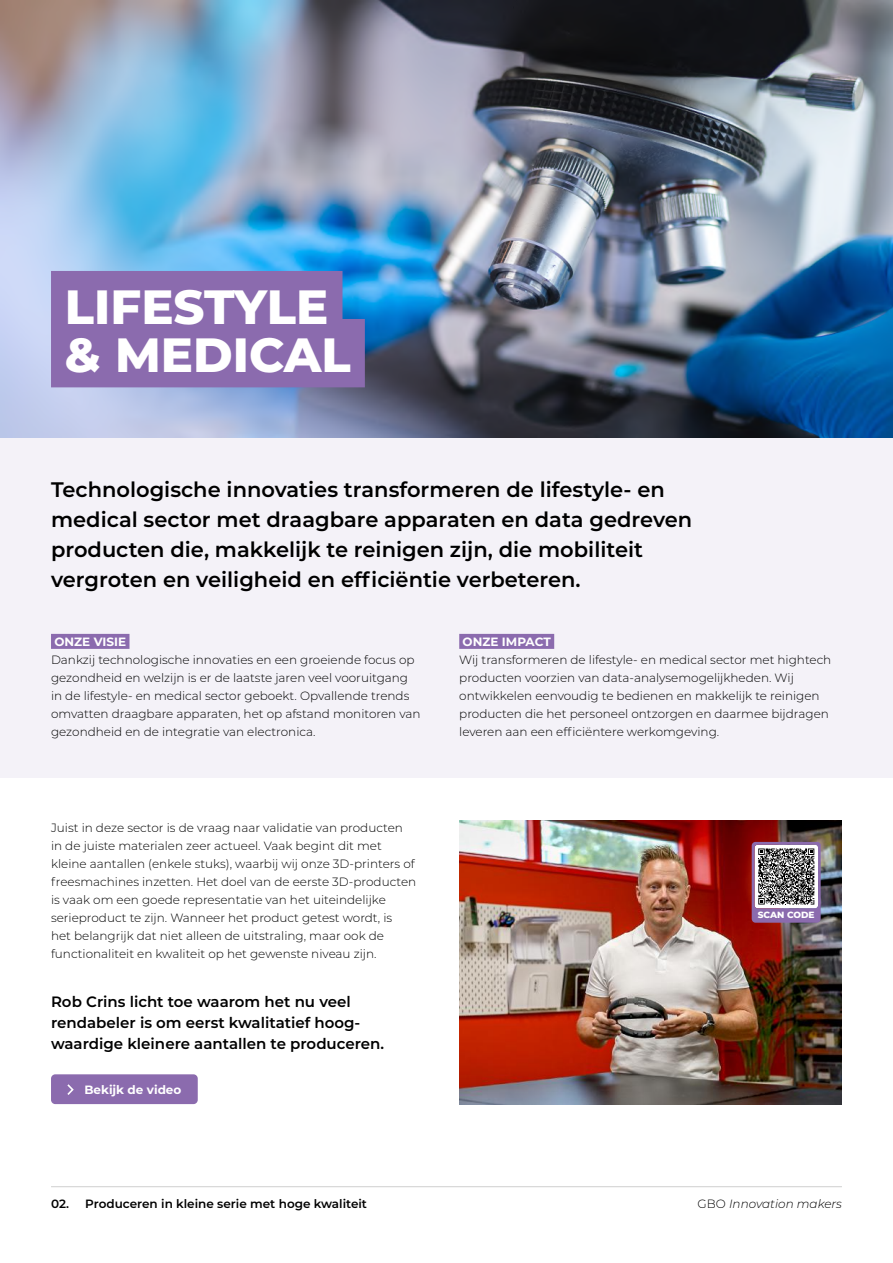
<style>
.page{position:relative;width:893px;height:1263px;background:#fff}
.page>*{position:absolute;margin:0;border:0;box-sizing:border-box;transform-origin:0 0}
.t1{font:800 48px/48px "Montserrat";color:#fff}
.t2{font:600 21px/30px "Montserrat";color:#000}
.t3{font:600 15px/21px "Montserrat";color:#000}
.t4{font:300 12px/18px "Montserrat";color:#000}
.t5{font:600 12px "Montserrat";color:#000}
.t6{font:700 12px "Montserrat";color:#fff}
.t7{font:italic 300 12px "Montserrat";color:#000}
.t8{font:800 9px "Montserrat";color:#fff}
.s1{font-style:normal}
</style>
<div class="page">
<img style="left:0;top:0;width:893px;height:439px">
<div style="left:0;top:439px;width:893px;height:339px;background:#f4f2f8"></div>
<div style="left:51px;top:634px;width:78px;height:15px;background:#8b6bae"></div>
<div style="left:459px;top:634px;width:95px;height:15px;background:#8b6bae"></div>
<div style="left:51px;top:1074px;width:147px;height:30px;background:#8b6bae;border-radius:4px"></div>
<img style="left:459px;top:821px;width:383px;height:283px">
<div style="left:51px;top:271px;width:291px;height:68px;background:#8b6bae"></div>
<div style="left:51px;top:319px;width:314px;height:68px;background:#8b6bae"></div>
<svg style="left:67px;top:1084px;width:7px;height:11px"></svg>
<svg style="left:752px;top:842px;width:69px;height:81px"></svg>
<hr style="left:51px;top:1186px;width:791px;height:1px;background:#cfd0d0">
<h1 class="t1" style="left:65px;top:281px;width:287px">LIFESTYLE &amp; MEDICAL</h1>
<h2 class="t2" style="left:51px;top:473px;width:643px">Technologische innovaties transformeren de lifestyle- en medical sector met draagbare apparaten en data gedreven producten die, makkelijk te reinigen zijn, die mobiliteit vergroten en veiligheid en efficiëntie verbeteren.</h2>
<p class="t6" style="left:54px;top:633px;width:73px">ONZE VISIE</p>
<p class="t4" style="left:51px;top:650px;width:371px">Dankzij technologische innovaties en een groeiende focus op gezondheid en welzijn is er de laatste jaren veel vooruitgang in de lifestyle- en medical sector geboekt. Opvallende trends omvatten draagbare apparaten, het op afstand monitoren van gezondheid en de integratie van electronica.</p>
<p class="t4" style="left:51px;top:819px;width:367px">Juist in deze sector is de vraag naar validatie van producten in de juiste materialen zeer actueel. Vaak begint dit met kleine aantallen (enkele stuks), waarbij wij onze 3D-printers of freesmachines inzetten. Het doel van de eerste 3D-producten is vaak om een goede representatie van het uiteindelijke serieproduct te zijn. Wanneer het product getest wordt, is<br>het belangrijk dat niet alleen de uitstraling, maar ook de functionaliteit en kwaliteit op het gewenste niveau zijn.</p>
<p class="t3" style="left:51px;top:990px;width:335px">Rob Crins licht toe waarom het nu veel rendabeler is om eerst kwalitatief hoog&shy;waardige kleinere aantallen te produceren.</p>
<p class="t6" style="left:84px;top:1080px;width:99px">Bekijk de video</p>
<p class="t6" style="left:463px;top:633px;width:90px">ONZE IMPACT</p>
<p class="t4" style="left:459px;top:650px;width:374px">Wij transformeren de lifestyle- en medical sector met hightech producten voorzien van data-analysemogelijkheden. Wij ontwikkelen eenvoudig te bedienen en makkelijk te reinigen producten die het personeel ontzorgen en daarmee bijdragen leveren aan een efficiëntere werkomgeving.</p>
<p class="t8" style="left:758px;top:908px;width:58px">SCAN CODE</p>
<p class="t5" style="left:51px;top:1195px;width:318px">02. Produceren in kleine serie met hoge kwaliteit</p>
<p class="t7" style="left:698px;top:1196px;width:146px"><span class="s1">GBO</span> Innovation makers</p>
</div>
